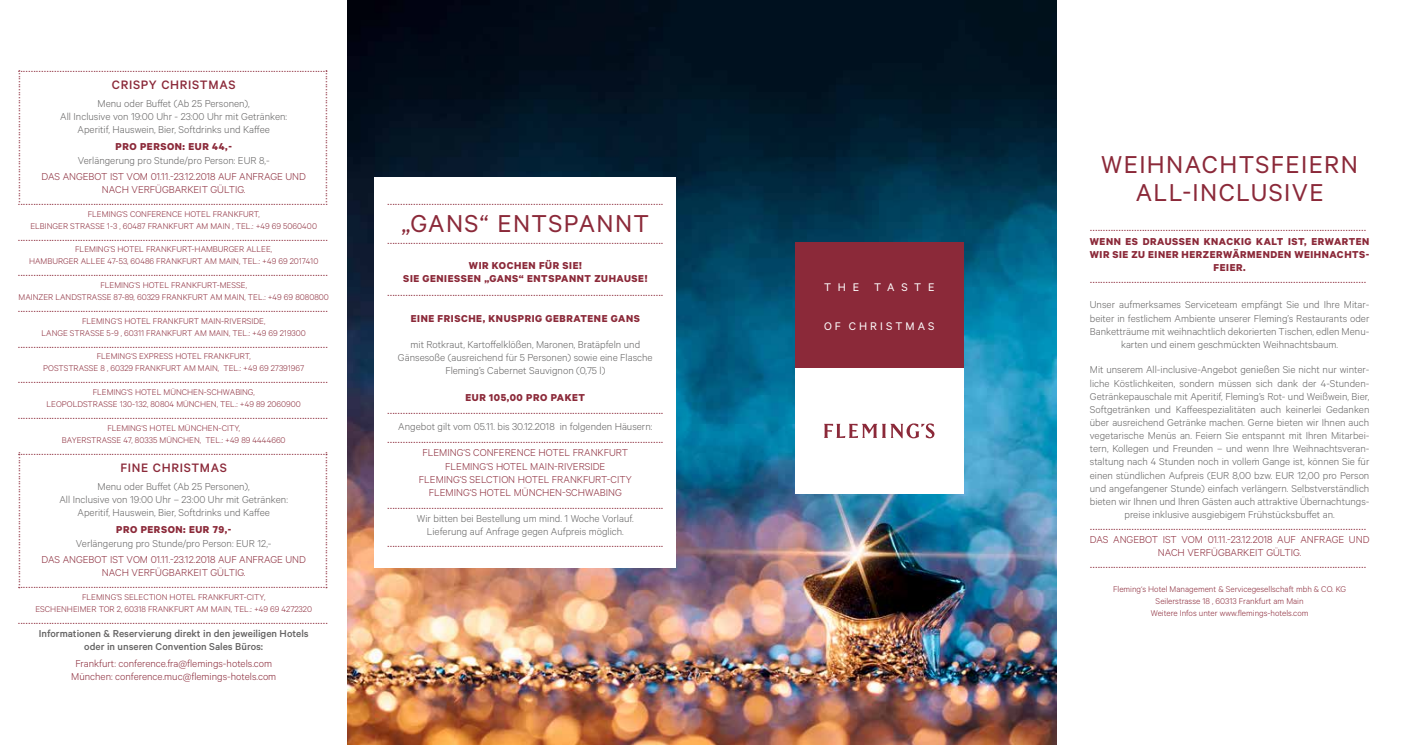
<style>
.page{position:relative;width:1404px;height:745px;background:#fff}
.page>*{position:absolute;margin:0;border:0;box-sizing:border-box;transform-origin:0 0}
.t1{font:27.5px "Calibre";letter-spacing:.05em;color:#8b2939}
.t2{font:500 13.75px "Calibre";letter-spacing:.05em;color:#8b2939}
.t3{font:12.5px "Calibre";letter-spacing:.245em;color:#fff}
.t4{font:12.5px "Calibre";letter-spacing:.54em;color:#fff}
.t5{font:300 11.25px/13.1px "Calibre";color:#646363;text-align:center}
.t6{font:300 11.25px/13.1px "Calibre";color:#8a2939;text-align:center}
.t7{font:700 11.25px/13.1px "Calibre";letter-spacing:.05em;color:#8b2939;text-align:center}
.t8{font:300 11.25px/13.1px "Calibre";color:#8b2939;text-align:center}
.t9{font:500 11.25px/13.1px "Calibre";color:#646363;text-align:center}
.t10{font:9.38px "Univers LT";color:#8b2939}
.t11{font:300 9.38px/11.9px "Calibre";color:#8b2939;text-align:center}
</style>
<div class="page">
<img style="left:347px;top:0;width:709px;height:744px">
<div style="left:795px;top:242px;width:168px;height:126px;background:#8b2939"></div>
<div style="left:795px;top:368px;width:168px;height:125px;background:#fff"></div>
<svg style="left:824px;top:423px;width:110px;height:15px"></svg>
<div style="left:375px;top:177px;width:301px;height:390px;background:#fff"></div>
<p class="t10" style="left:18px;top:63px;width:312px">.......................................................................................................................</p>
<h2 class="t2" style="left:112px;top:77px;width:125px">CRISPY CHRISTMAS</h2>
<p class="t5" style="left:60px;top:96px;width:228px">Menu oder Buffet (Ab 25 Personen),<br>All Inclusive von 19:00 Uhr - 23:00 Uhr mit Getränken:<br>Aperitif, Hauswein, Bier, Softdrinks und Kaffee</p>
<p class="t7" style="left:116px;top:140px;width:118px">PRO PERSON: EUR 44,-</p>
<p class="t5" style="left:78px;top:153px;width:193px">Verlängerung pro Stunde/pro Person: EUR 8,-</p>
<p class="t6" style="left:41px;top:169px;width:266px">DAS ANGEBOT IST VOM 01.11.-23.12.2018 AUF ANFRAGE UND<br>NACH VERFÜGBARKEIT GÜLTIG.</p>
<p class="t10" style="left:18px;top:196px;width:312px">.......................................................................................................................</p>
<p class="t11" style="left:30px;top:207px;width:288px">FLEMING‘S CONFERENCE HOTEL FRANKFURT,<br>ELBINGER STRASSE 1-3 , 60487 FRANKFURT AM MAIN , TEL.: +49 69 5060400</p>
<p class="t10" style="left:18px;top:231px;width:312px">.......................................................................................................................</p>
<p class="t11" style="left:29px;top:243px;width:291px">FLEMING‘S HOTEL FRANKFURT-HAMBURGER ALLEE,<br>HAMBURGER ALLEE 47-53, 60486 FRANKFURT AM MAIN, TEL.: +49 69 2017410</p>
<p class="t10" style="left:18px;top:267px;width:312px">.......................................................................................................................</p>
<p class="t11" style="left:18px;top:279px;width:312px">FLEMING‘S HOTEL FRANKFURT-MESSE,<br>MAINZER LANDSTRASSE 87-89, 60329 FRANKFURT AM MAIN, TEL.: +49 69 8080800</p>
<p class="t10" style="left:18px;top:303px;width:312px">.......................................................................................................................</p>
<p class="t11" style="left:42px;top:314px;width:266px">FLEMING‘S HOTEL FRANKFURT MAIN-RIVERSIDE,<br>LANGE STRASSE 5-9 , 60311 FRANKFURT AM MAIN, TEL.: +49 69 219300</p>
<p class="t10" style="left:18px;top:338px;width:312px">.......................................................................................................................</p>
<p class="t11" style="left:43px;top:350px;width:262px">FLEMING‘S EXPRESS HOTEL FRANKFURT,<br>POSTSTRASSE 8 , 60329 FRANKFURT AM MAIN, TEL.: +49 69 27391967</p>
<p class="t10" style="left:18px;top:374px;width:312px">.......................................................................................................................</p>
<p class="t11" style="left:47px;top:385px;width:256px">FLEMING‘S HOTEL MÜNCHEN-SCHWABING,<br>LEOPOLDSTRASSE 130-132, 80804 MÜNCHEN, TEL.: +49 89 2060900</p>
<p class="t10" style="left:18px;top:410px;width:312px">.......................................................................................................................</p>
<p class="t11" style="left:62px;top:421px;width:225px">FLEMING‘S HOTEL MÜNCHEN-CITY,<br>BAYERSTRASSE 47, 80335 MÜNCHEN, TEL.: +49 89 4444660</p>
<p class="t10" style="left:18px;top:445px;width:312px">.......................................................................................................................</p>
<h2 class="t2" style="left:120px;top:459px;width:108px">FINE CHRISTMAS</h2>
<p class="t5" style="left:59px;top:478px;width:230px">Menu oder Buffet (Ab 25 Personen),<br>All Inclusive von 19:00 Uhr – 23:00 Uhr mit Getränken:<br>Aperitif, Hauswein, Bier, Softdrinks und Kaffee</p>
<p class="t7" style="left:116px;top:522px;width:117px">PRO PERSON: EUR 79,-</p>
<p class="t5" style="left:76px;top:535px;width:197px">Verlängerung pro Stunde/pro Person: EUR 12,-</p>
<p class="t6" style="left:41px;top:552px;width:266px">DAS ANGEBOT IST VOM 01.11.-23.12.2018 AUF ANFRAGE UND<br>NACH VERFÜGBARKEIT GÜLTIG.</p>
<p class="t10" style="left:18px;top:578px;width:312px">.......................................................................................................................</p>
<p class="t11" style="left:35px;top:590px;width:278px">FLEMING’S SELECTION HOTEL FRANKFURT-CITY,<br>ESCHENHEIMER TOR 2, 60318 FRANKFURT AM MAIN, TEL.: +49 69 4272320</p>
<p class="t10" style="left:18px;top:614px;width:312px">.......................................................................................................................</p>
<p class="t9" style="left:39px;top:626px;width:271px">Informationen &amp; Reservierung direkt in den jeweiligen Hotels oder in unseren Convention Sales Büros:</p>
<p class="t6" style="left:71px;top:656px;width:207px">Frankfurt: conference.fra@flemings-hotels.com<br>München: conference.muc@flemings-hotels.com</p>
<p class="t10" style="left:11px;top:202px;width:134px;rotate:-90deg">..................................................</p>
<p class="t10" style="left:318px;top:202px;width:134px;rotate:-90deg">..................................................</p>
<p class="t10" style="left:11px;top:588px;width:139px;rotate:-90deg">....................................................</p>
<p class="t10" style="left:318px;top:588px;width:139px;rotate:-90deg">....................................................</p>
<p class="t10" style="left:387px;top:196px;width:278px">..........................................................................................................</p>
<h1 class="t1" style="left:401px;top:208px;width:249px">„GANS“ ENTSPANNT</h1>
<p class="t10" style="left:387px;top:235px;width:278px">..........................................................................................................</p>
<p class="t7" style="left:403px;top:259px;width:245px">WIR KOCHEN FÜR SIE!<br>SIE GENIESSEN „GANS“ ENTSPANNT ZUHAUSE!</p>
<p class="t10" style="left:387px;top:286px;width:278px">..........................................................................................................</p>
<p class="t7" style="left:411px;top:311px;width:230px">EINE FRISCHE, KNUSPRIG GEBRATENE GANS</p>
<p class="t5" style="left:398px;top:337px;width:256px">mit Rotkraut, Kartoffelklößen, Maronen, Bratäpfeln und<br>Gänsesoße (ausreichend für 5 Personen) sowie eine Flasche<br>Fleming’s Cabernet Sauvignon (0,75 l)</p>
<p class="t7" style="left:465px;top:390px;width:121px">EUR 105,00 PRO PAKET</p>
<p class="t10" style="left:387px;top:404px;width:278px">..........................................................................................................</p>
<p class="t5" style="left:398px;top:419px;width:255px">Angebot gilt vom 05.11. bis 30.12.2018 in folgenden Häusern:</p>
<p class="t10" style="left:387px;top:434px;width:278px">..........................................................................................................</p>
<p class="t8" style="left:419px;top:445px;width:214px">FLEMING‘S CONFERENCE HOTEL FRANKFURT FLEMING‘S HOTEL MAIN-RIVERSIDE<br>FLEMING‘S SELCTION HOTEL FRANKFURT-CITY FLEMING‘S HOTEL MÜNCHEN-SCHWABING</p>
<p class="t10" style="left:387px;top:499px;width:278px">..........................................................................................................</p>
<p class="t5" style="left:417px;top:511px;width:218px">Wir bitten bei Bestellung um mind. 1 Woche Vorlauf.<br>Lieferung auf Anfrage gegen Aufpreis möglich.</p>
<p class="t10" style="left:387px;top:538px;width:278px">..........................................................................................................</p>
<h3 class="t4" style="left:824px;top:279px;width:112px">THE TASTE</h3>
<h3 class="t3" style="left:824px;top:318px;width:112px">OF CHRISTMAS</h3>
<h1 class="t1" style="left:1101px;top:148px;width:258px">WEIHNACHTSFEIERN</h1>
<h1 class="t1" style="left:1135px;top:176px;width:189px">ALL-INCLUSIVE</h1>
<p class="t10" style="left:1089px;top:222px;width:278px">..........................................................................................................</p>
<p class="t7" style="left:1089px;top:234px;width:281px">WENN ES DRAUSSEN KNACKIG KALT IST, ERWARTEN<br>WIR SIE ZU EINER HERZERWÄRMENDEN WEIHNACHTS-<br>FEIER.</p>
<p class="t10" style="left:1089px;top:273px;width:278px">..........................................................................................................</p>
<p class="t5" style="left:1089px;top:297px;width:281px">Unser aufmerksames Serviceteam empfängt Sie und Ihre Mitar&shy;beiter in festlichem Ambiente unserer Fleming’s Restaurants oder Banketträume mit weihnachtlich dekorierten Tischen, edlen Menu&shy;karten und einem geschmückten Weihnachtsbaum.</p>
<p class="t5" style="left:1089px;top:362px;width:281px">Mit unserem All-inclusive-Angebot genießen Sie nicht nur winter&shy;liche Köstlichkeiten, sondern müssen sich dank der 4-Stunden-Getränkepauschale mit Aperitif, Fleming’s Rot- und Weißwein, Bier, Softgetränken und Kaffeespezialitäten auch keinerlei Gedanken über ausreichend Getränke machen. Gerne bieten wir Ihnen auch vegetarische Menüs an. Feiern Sie entspannt mit Ihren Mitarbei&shy;tern, Kollegen und Freunden – und wenn Ihre Weihnachtsveran&shy;staltung nach 4 Stunden noch in vollem Gange ist, können Sie für einen stündlichen Aufpreis (EUR 8,00 bzw. EUR 12,00 pro Person und angefangener Stunde) einfach verlängern. Selbstverständlich bieten wir Ihnen und Ihren Gästen auch attraktive Übernachtungs&shy;preise inklusive ausgiebigem Frühstücksbuffet an.</p>
<p class="t10" style="left:1089px;top:520px;width:278px">..........................................................................................................</p>
<p class="t8" style="left:1089px;top:532px;width:281px">DAS ANGEBOT IST VOM 01.11.-23.12.2018 AUF ANFRAGE UND<br>NACH VERFÜGBARKEIT GÜLTIG.</p>
<p class="t10" style="left:1089px;top:558px;width:278px">..........................................................................................................</p>
<p class="t11" style="left:1112px;top:582px;width:234px">Fleming‘s Hotel Management &amp; Servicegesellschaft mbh &amp; CO. KG<br>Seilerstrasse 18 , 60313 Frankfurt am Main<br>Weitere Infos unter www.flemings-hotels.com</p>
</div>
